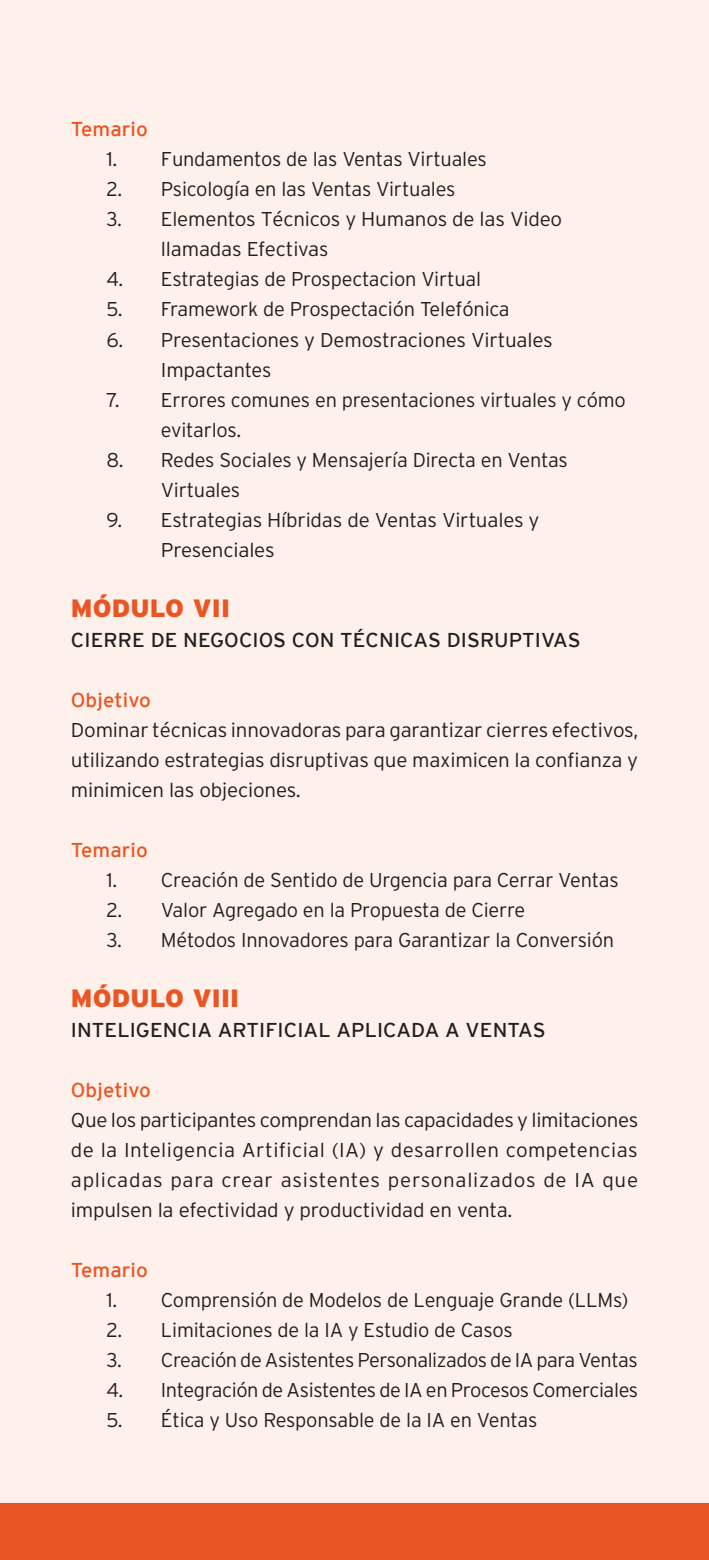
<style>
.page{position:relative;width:709px;height:1560px;background:#fff}
.page>*{position:absolute;margin:0;border:0;box-sizing:border-box;transform-origin:0 0}
.t1{font:900 25px "Interstate";letter-spacing:.005em;color:#e95523}
.t2{font:300 20px/30px "Interstate";letter-spacing:-.01em;color:#231f20}
.t3{font:20px "Interstate";letter-spacing:.005em;color:#231f20}
.t4{font:20px "Interstate";letter-spacing:.005em;color:#e95523}
</style>
<div class="page">
<div style="left:0;top:0;width:709px;height:1559px;background:#fef0ea"></div>
<div style="left:0;top:1502px;width:709px;height:57px;background:#e95523"></div>
<hr style="left:708px;top:808px;width:1px;height:107px;background:#176b3f">
<p class="t4" style="left:71px;top:118px;width:78px">Temario</p>
<p class="t2" style="left:106px;top:144px;width:382px">1. Fundamentos de las Ventas Virtuales</p>
<p class="t2" style="left:106px;top:174px;width:350px">2. Psicología en las Ventas Virtuales</p>
<p class="t2" style="left:161px;top:204px;width:403px;text-indent:-55px">3. Elementos Técnicos y Humanos de las Video llamadas Efectivas</p>
<p class="t2" style="left:106px;top:264px;width:376px">4. Estrategias de Prospectacion Virtual</p>
<p class="t2" style="left:106px;top:294px;width:405px">5. Framework de Prospectación Telefónica</p>
<p class="t2" style="left:161px;top:324px;width:393px;text-indent:-55px">6. Presentaciones y Demostraciones Virtuales<br>Impactantes</p>
<p class="t2" style="left:161px;top:384px;width:466px;text-indent:-55px">7. Errores comunes en presentaciones virtuales y cómo evitarlos.</p>
<p class="t2" style="left:161px;top:444px;width:408px;text-indent:-55px">8. Redes Sociales y Mensajería Directa en Ventas<br>Virtuales</p>
<p class="t2" style="left:161px;top:504px;width:380px;text-indent:-55px">9. Estrategias Híbridas de Ventas Virtuales y<br>Presenciales</p>
<p class="t1" style="left:71px;top:593px;width:161px">MÓDULO VII</p>
<p class="t3" style="left:71px;top:628px;width:511px">CIERRE DE NEGOCIOS CON TÉCNICAS DISRUPTIVAS</p>
<p class="t4" style="left:71px;top:688px;width:82px">Objetivo</p>
<p class="t2" style="left:71px;top:714px;width:569px;text-align:justify">Dominar técnicas innovadoras para garantizar cierres efectivos, utilizando estrategias disruptivas que maximicen la confianza y minimicen las objeciones.</p>
<p class="t4" style="left:71px;top:838px;width:78px">Temario</p>
<p class="t2" style="left:106px;top:864px;width:514px">1. Creación de Sentido de Urgencia para Cerrar Ventas</p>
<p class="t2" style="left:106px;top:894px;width:420px">2. Valor Agregado en la Propuesta de Cierre</p>
<p class="t2" style="left:106px;top:924px;width:509px">3. Métodos Innovadores para Garantizar la Conversión</p>
<p class="t1" style="left:71px;top:983px;width:170px">MÓDULO VIII</p>
<p class="t3" style="left:71px;top:1018px;width:476px">INTELIGENCIA ARTIFICIAL APLICADA A VENTAS</p>
<p class="t4" style="left:71px;top:1078px;width:82px">Objetivo</p>
<p class="t2" style="left:71px;top:1104px;width:569px;text-align:justify">Que los participantes comprendan las capacidades y limitaciones de la Inteligencia Artificial (IA) y desarrollen competencias aplicadas para crear asistentes personalizados de IA que impulsen la efectividad y productividad en venta.</p>
<p class="t4" style="left:71px;top:1258px;width:78px">Temario</p>
<p class="t2" style="left:106px;top:1284px;width:523px">1. Comprensión de Modelos de Lenguaje Grande (LLMs)</p>
<p class="t2" style="left:106px;top:1314px;width:408px">2. Limitaciones de la IA y Estudio de Casos</p>
<p class="t2" style="left:106px;top:1344px;width:533px">3. Creación de Asistentes Personalizados de IA para Ventas</p>
<p class="t2" style="left:106px;top:1374px;width:533px">4. Integración de Asistentes de IA en Procesos Comerciales</p>
<p class="t2" style="left:106px;top:1404px;width:432px">5. Ética y Uso Responsable de la IA en Ventas</p>
</div>
